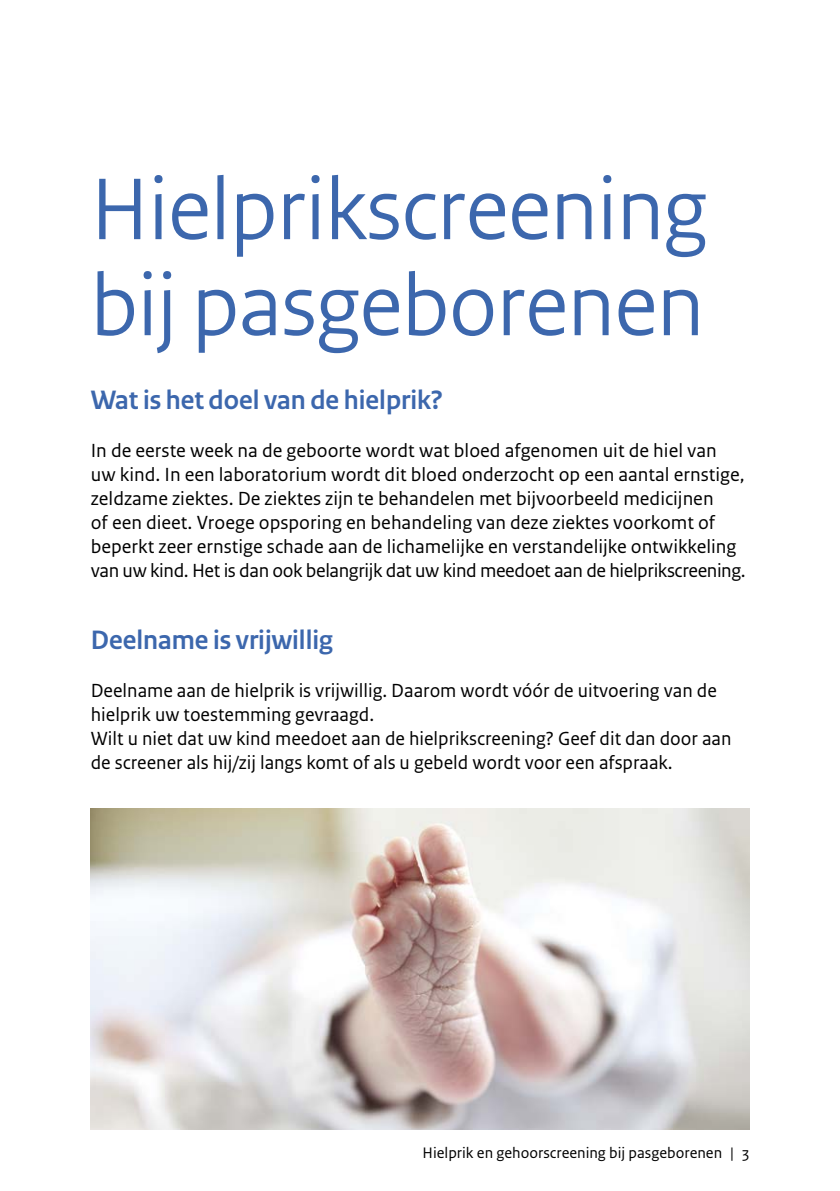
<style>
.page{position:relative;width:840px;height:1191px;background:#fff}
.page>*{position:absolute;margin:0;border:0;box-sizing:border-box;transform-origin:0 0}
.H2_Titel-1_A4_48_pt{font:92px/96px "Rijksoverheid Sans Heading";color:#3c67ad}
.H2_Paragraafkop{font:700 28px "Rijksoverheid Sans Heading";color:#3c67ad}
.P_Broodtekst-sans{font:20px/24px "Rijksoverheid Sans Text";color:#000}
.t1{font:16px "Rijksoverheid Sans Text";color:#000}
</style>
<div class="page">
<img style="left:91px;top:808px;width:657px;height:321px">
<h2 class="H2_Titel-1_A4_48_pt" style="left:91px;top:162px;width:617px">Hielprikscreening bij pasgeborenen</h2>
<h4 class="H2_Paragraafkop" style="left:91px;top:384px;width:353px">Wat is het doel van de hielprik?</h4>
<p class="P_Broodtekst-sans" style="left:91px;top:439px;width:627px">In de eerste week na de geboorte wordt wat bloed afgenomen uit de hiel van</p>
<p class="P_Broodtekst-sans" style="left:91px;top:463px;width:655px">uw kind. In een laboratorium wordt dit bloed onderzocht op een aantal ernstige, zeldzame ziektes. De ziektes zijn te behandelen met bijvoorbeeld medicijnen</p>
<p class="P_Broodtekst-sans" style="left:91px;top:511px;width:656px">of een dieet. Vroege opsporing en behandeling van deze ziektes voorkomt of beperkt zeer ernstige schade aan de lichamelijke en verstandelijke ontwikkeling van uw kind. Het is dan ook belangrijk dat uw kind meedoet aan de hielprikscreening.</p>
<h4 class="H2_Paragraafkop" style="left:91px;top:624px;width:243px">Deelname is vrijwillig</h4>
<p class="P_Broodtekst-sans" style="left:91px;top:679px;width:627px">Deelname aan de hielprik is vrijwillig. Daarom wordt vóór de uitvoering van de hielprik uw toestemming gevraagd.</p>
<p class="P_Broodtekst-sans" style="left:91px;top:727px;width:641px">Wilt u niet dat uw kind meedoet aan de hielprikscreening? Geef dit dan door aan de screener als hij/zij langs komt of als u gebeld wordt voor een afspraak.</p>
<p class="t1" style="left:422px;top:1143px;width:328px">Hielprik en gehoorscreening bij pasgeborenen | 3</p>
</div>
